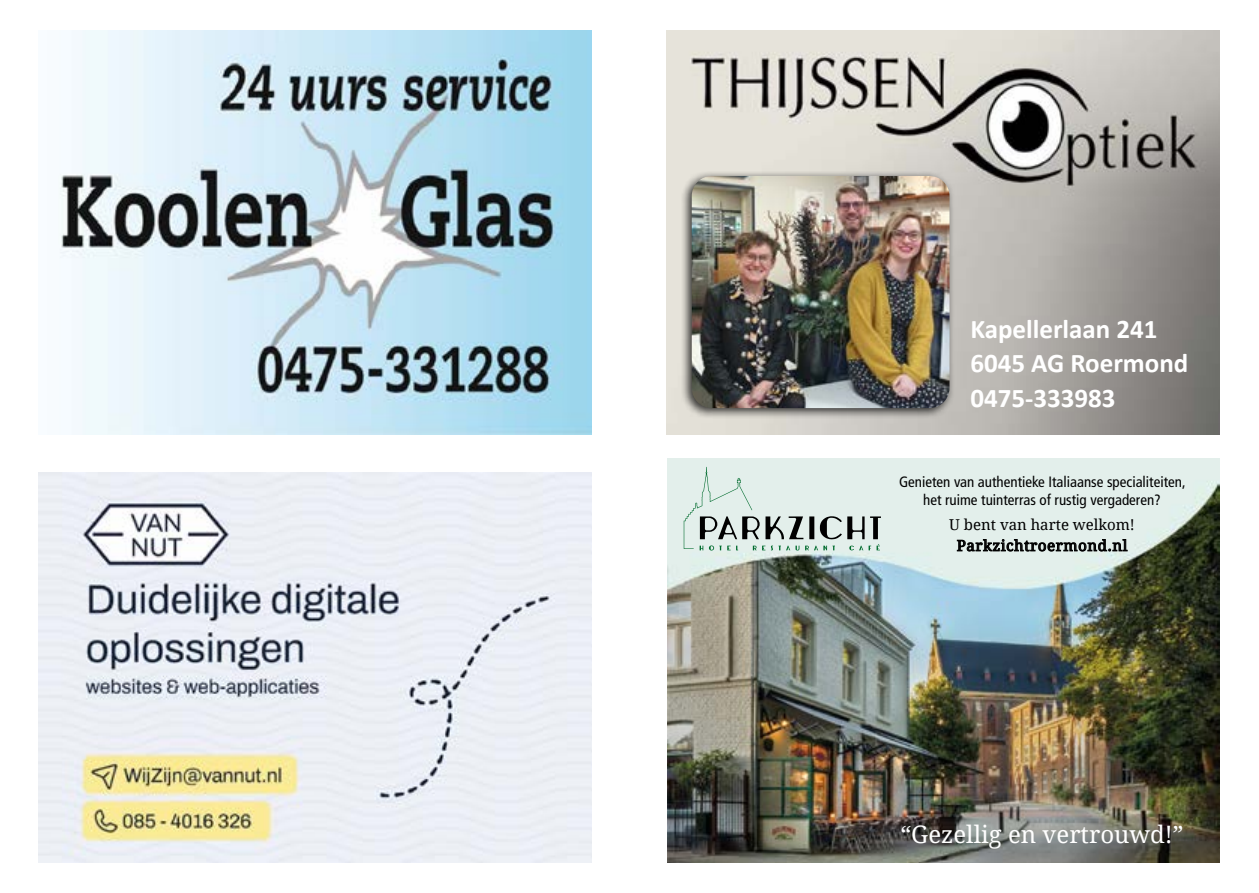
<style>
.page{position:relative;width:1259px;height:893px;background:#fff}
.page>*{position:absolute;margin:0;border:0;box-sizing:border-box;transform-origin:0 0}
.t1{font:700 27px/34.5px "Calibri";color:#fff}
.t2{font:24px "Droid Serif";color:#fff}
.t3{font:condensed 15px/18px "Frutiger LT Std";color:#000;text-align:center}
.t4{font:15px/21px "Droid Serif";letter-spacing:.04em;color:#000;text-align:center}
</style>
<div class="page">
<img style="left:667px;top:459px;width:552px;height:404px">
<img style="left:38px;top:472px;width:553px;height:391px">
<svg style="left:684px;top:467px;width:197px;height:83px"></svg>
<img style="left:59px;top:30px;width:532px;height:404px">
<img style="left:667px;top:30px;width:552px;height:404px">
<div style="left:681px;top:171px;width:273px;height:248px;background:#000;opacity:.75"></div>
<img style="left:692px;top:176px;width:257px;height:232px">
<h1 class="t1" style="left:970px;top:310px;width:220px">Kapellerlaan 241<br>6045 AG Roermond<br>0475-333983</h1>
<p class="t3" style="left:899px;top:473px;width:288px">Genieten van authentieke Italiaanse specialiteiten, het ruime tuinterras of rustig vergaderen?</p>
<p class="t4" style="left:949px;top:514px;width:187px">U bent van harte welkom!<br>Parkzichtroermond.nl</p>
<h2 class="t2" style="left:900px;top:818px;width:285px">“Gezellig en vertrouwd!”</h2>
</div>
